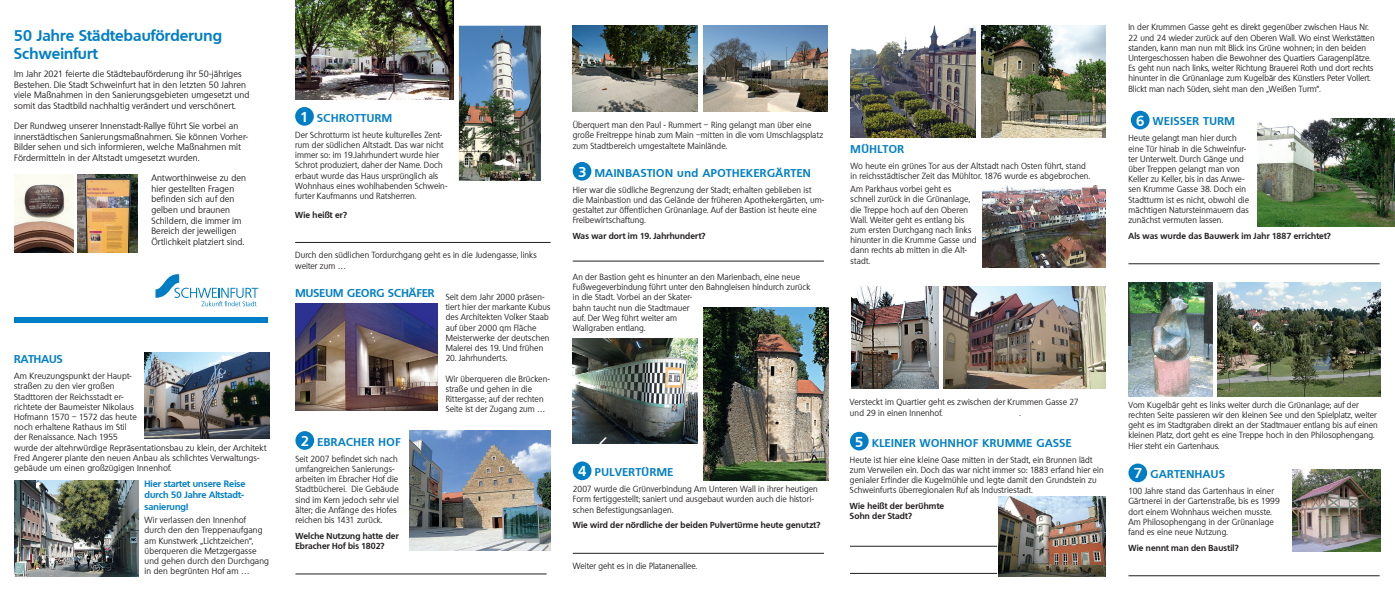
<style>
.page{position:relative;width:1395px;height:601px;background:#fff}
.page>*{position:absolute;margin:0;border:0;box-sizing:border-box;transform-origin:0 0}
.t1{font:700 15px/18px "Quebec";letter-spacing:.01em;color:#007ec5}
.t2{font:700 11px "Quebec";letter-spacing:.05em;color:#007ec5}
.t3{font:700 11px "Quebec";letter-spacing:.01em;color:#007ec5}
.t4{font:700 9px/10.8px "Quebec";color:#007ec5}
.t5{font:8.8px/10.6px "Quebec";letter-spacing:.01em;color:#231f20}
.t6{font:8.5px/10.2px "Quebec";letter-spacing:.01em;color:#231f20}
.t7{font:700 8.5px/10.2px "Quebec";letter-spacing:.02em;color:#231f20}
.s1{font-size:14px;color:#fff}
</style>
<div class="page">
<div style="left:295px;top:107px;width:19px;height:19px;background:#007ec5;border-radius:50%"></div>
<hr style="left:295px;top:242px;width:255px;height:1px;background:#231f20">
<div style="left:573px;top:162px;width:18px;height:19px;background:#007ec5;border-radius:50%"></div>
<hr style="left:573px;top:261px;width:251px;height:1px;background:#231f20">
<div style="left:573px;top:461px;width:18px;height:19px;background:#007ec5;border-radius:50%"></div>
<hr style="left:573px;top:553px;width:251px;height:1px;background:#231f20">
<div style="left:850px;top:432px;width:18px;height:18px;background:#007ec5;border-radius:50%"></div>
<hr style="left:850px;top:546px;width:147px;height:1px;background:#231f20">
<hr style="left:850px;top:573px;width:147px;height:1px;background:#231f20">
<div style="left:1131px;top:111px;width:18px;height:18px;background:#007ec5;border-radius:50%"></div>
<hr style="left:1128px;top:264px;width:251px;height:1px;background:#231f20">
<div style="left:1128px;top:464px;width:19px;height:18px;background:#007ec5;border-radius:50%"></div>
<hr style="left:1128px;top:576px;width:251px;height:1px;background:#231f20">
<svg style="left:155px;top:274px;width:103px;height:32px"></svg>
<img style="left:144px;top:352px;width:125px;height:86px">
<img style="left:703px;top:26px;width:125px;height:86px">
<img style="left:703px;top:307px;width:125px;height:173px">
<img style="left:981px;top:26px;width:125px;height:112px">
<img style="left:943px;top:286px;width:163px;height:103px">
<img style="left:1257px;top:118px;width:138px;height:108px">
<img style="left:982px;top:185px;width:123px;height:82px">
<img style="left:572px;top:26px;width:125px;height:86px">
<img style="left:573px;top:339px;width:124px;height:104px">
<img style="left:14px;top:480px;width:125px;height:97px">
<img style="left:295px;top:303px;width:142px;height:108px">
<img style="left:850px;top:26px;width:125px;height:112px">
<img style="left:851px;top:286px;width:87px;height:103px">
<img style="left:998px;top:497px;width:107px;height:79px">
<div style="left:295px;top:431px;width:19px;height:19px;background:#007ec5;border-radius:50%"></div>
<hr style="left:295px;top:574px;width:252px;height:1px;background:#231f20">
<img style="left:410px;top:430px;width:140px;height:120px">
<img style="left:295px;top:0;width:159px;height:100px">
<img style="left:460px;top:27px;width:80px;height:153px">
<div style="left:457px;top:24px;width:86px;height:159px;border:2px solid #fff"></div>
<img style="left:1217px;top:283px;width:163px;height:113px">
<img style="left:1128px;top:283px;width:85px;height:113px">
<img style="left:1292px;top:469px;width:88px;height:82px">
<img style="left:77px;top:175px;width:60px;height:77px">
<img style="left:14px;top:175px;width:60px;height:77px">
<div style="left:14px;top:317px;width:254px;height:6px;background:#007ec5"></div>
<h1 class="t1" style="left:14px;top:26px;width:209px">50 Jahre Städtebauförderung<br>Schweinfurt</h1>
<p class="t5" style="left:14px;top:68px;width:237px">Im Jahr 2021 feierte die Städtebauförderung ihr 50-jähriges Bestehen. Die Stadt Schweinfurt hat in den letzten 50 Jahren viele Maßnahmen in den Sanierungsgebieten umgesetzt und somit das Stadtbild nachhaltig verändert und verschönert.</p>
<p class="t5" style="left:14px;top:121px;width:235px">Der Rundweg unserer Innenstadt-Rallye führt Sie vorbei an innerstädtischen Sanierungsmaßnahmen. Sie können Vorher-Bilder sehen und sich informieren, welche Maßnahmen mit Fördermitteln in der Altstadt umgesetzt wurden.</p>
<p class="t5" style="left:151px;top:173px;width:96px">Antworthinweise zu den hier gestellten Fragen befinden sich auf den gelben und braunen<br>Schildern, die immer im<br>Bereich der jeweiligen<br>Örtlichkeit platziert sind.</p>
<p class="t3" style="left:14px;top:352px;width:50px">RATHAUS</p>
<p class="t6" style="left:14px;top:371px;width:254px">Am Kreuzungspunkt der Haupt-<br>straßen zu den vier großen<br>Stadttoren der Reichsstadt er-<br>richtete der Baumeister Nikolaus<br>Hofmann 1570 – 1572 das heute<br>noch erhaltene Rathaus im Stil<br>der Renaissance. Nach 1955<br>wurde der altehrwürdige Repräsentationsbau zu klein, der Architekt Fred Angerer plante den neuen Anbau als schlichtes Verwaltungs&shy;gebäude um einen großzügigen Innenhof.</p>
<p class="t4" style="left:145px;top:479px;width:103px">Hier startet unsere Reise durch 50 Jahre Altstadt-</p>
<p class="t4" style="left:145px;top:501px;width:45px">sanierung!</p>
<p class="t6" style="left:145px;top:515px;width:126px">Wir verlassen den Innenhof durch den den Treppenaufgang am Kunstwerk „Lichtzeichen“, überqueren die Metzgergasse und gehen durch den Durchgang in den begrünten Hof am …</p>
<p class="t2" style="left:300px;top:110px;width:93px"><span class="s1">1</span> SCHROTTURM</p>
<p class="t6" style="left:295px;top:130px;width:154px">Der Schrotturm ist heute kulturelles Zent&shy;rum der südlichen Altstadt. Das war nicht immer so: im 19.Jahrhundert wurde hier Schrot produziert, daher der Name. Doch erbaut wurde das Haus ursprünglich als Wohnhaus eines wohlhabenden Schwein&shy;furter Kaufmanns und Ratsherren.</p>
<p class="t7" style="left:295px;top:209px;width:53px">Wie heißt er?</p>
<p class="t6" style="left:295px;top:250px;width:243px">Durch den südlichen Tordurchgang geht es in die Judengasse, links weiter zum …</p>
<p class="t6" style="left:446px;top:292px;width:106px;text-indent:-150px"><sup>MUSEUM</sup> <sup>GEORG</sup> <sup>SCHÄFER</sup> Seit dem Jahr 2000 präsen&shy;tiert hier der markante Kubus des Architekten Volker Staab auf über 2000 qm Fläche<br>Meisterwerke der deutschen<br>Malerei des 19. Und frühen</p>
<p class="t6" style="left:446px;top:353px;width:63px">20. Jahrhunderts.</p>
<p class="t6" style="left:446px;top:373px;width:106px">Wir überqueren die Brücken&shy;straße und gehen in die<br>Rittergasse; auf der rechten<br>Seite ist der Zugang zum …</p>
<p class="t2" style="left:301px;top:435px;width:101px"><span class="s1">2</span> EBRACHER HOF</p>
<p class="t6" style="left:295px;top:454px;width:105px">Seit 2007 befindet sich nach umfangreichen Sanierungs&shy;arbeiten im Ebracher Hof die<br>Stadtbücherei. Die Gebäude sind im Kern jedoch sehr viel älter; die Anfänge des Hofes reichen bis 1431 zurück.</p>
<p class="t7" style="left:295px;top:530px;width:105px">Welche Nutzung hatte der<br>Ebracher Hof bis 1802?</p>
<p class="t6" style="left:573px;top:120px;width:252px">Überquert man den Paul - Rummert – Ring gelangt man über eine große Freitreppe hinab zum Main –mitten in die vom Umschlagsplatz zum Stadtbereich umgestaltete Mainlände.</p>
<p class="t2" style="left:578px;top:165px;width:234px"><span class="s1">3</span> MAINBASTION und APOTHEKERGÄRTEN</p>
<p class="t6" style="left:573px;top:184px;width:253px">Hier war die südliche Begrenzung der Stadt; erhalten geblieben ist die Mainbastion und das Gelände der früheren Apothekergärten, um&shy;gestaltet zur öffentlichen Grünanlage. Auf der Bastion ist heute eine Freibewirtschaftung.</p>
<p class="t7" style="left:573px;top:231px;width:134px">Was war dort im 19. Jahrhundert?</p>
<p class="t6" style="left:573px;top:272px;width:239px">An der Bastion geht es hinunter an den Marienbach, eine neue Fußwegeverbindung führt unter den Bahngleisen hindurch zurück in die Stadt. Vorbei an der Skater-<br>bahn taucht nun die Stadtmauer<br>auf. Der Weg führt weiter am<br>Wallgraben entlang.</p>
<p class="t2" style="left:578px;top:465px;width:97px"><span class="s1">4</span> PULVERTÜRME</p>
<p class="t6" style="left:573px;top:484px;width:247px">2007 wurde die Grünverbindung Am Unteren Wall in ihrer heutigen<br>Form fertiggestellt; saniert und ausgebaut wurden auch die histori&shy;schen Befestigungsanlagen.</p>
<p class="t7" style="left:573px;top:520px;width:249px">Wie wird der nördliche der beiden Pulvertürme heute genutzt?</p>
<p class="t6" style="left:573px;top:561px;width:126px">Weiter geht es in die Platanenallee.</p>
<p class="t2" style="left:850px;top:142px;width:55px">MÜHLTOR</p>
<p class="t6" style="left:850px;top:161px;width:241px">Wo heute ein grünes Tor aus der Altstadt nach Osten führt, stand in reichsstädtischer Zeit das Mühltor. 1876 wurde es abgebrochen.</p>
<p class="t6" style="left:850px;top:184px;width:127px">Am Parkhaus vorbei geht es schnell zurück in die Grünanlage, die Treppe hoch auf den Oberen<br>Wall. Weiter geht es entlang bis zum ersten Durchgang nach links hinunter in die Krumme Gasse und dann rechts ab mitten in die Alt&shy;stadt.</p>
<p class="t6" style="left:1128px;top:22px;width:248px">In der Krummen Gasse geht es direkt gegenüber zwischen Haus Nr.<br>22 und 24 wieder zurück auf den Oberen Wall. Wo einst Werkstätten standen, kann man nun mit Blick ins Grüne wohnen; in den beiden Untergeschossen haben die Bewohner des Quartiers Garagenplätze.<br>Es geht nun nach links, weiter Richtung Brauerei Roth und dort rechts hinunter in die Grünanlage zum Kugelbär des Künstlers Peter Vollert.<br>Blickt man nach Süden, sieht man den „Weißen Turm“.</p>
<p class="t2" style="left:1136px;top:114px;width:100px"><span class="s1">6</span> WEISSER TURM</p>
<p class="t6" style="left:1128px;top:133px;width:122px">Heute gelangt man hier durch eine Tür hinab in die Schweinfur&shy;ter Unterwelt. Durch Gänge und über Treppen gelangt man von<br>Keller zu Keller, bis in das Anwe&shy;sen Krumme Gasse 38. Doch ein<br>Stadtturm ist es nicht, obwohl die mächtigen Natursteinmauern das zunächst vermuten lassen.</p>
<p class="t7" style="left:1128px;top:231px;width:204px">Als was wurde das Bauwerk im Jahr 1887 errichtet?</p>
<p class="t6" style="left:850px;top:397px;width:230px">Versteckt im Quartier geht es zwischen der Krummen Gasse 27 und 29 in einen Innenhof.</p>
<p class="t6" style="left:1019px;top:407px;width:3px">.</p>
<p class="t2" style="left:855px;top:435px;width:218px"><span class="s1">5</span> KLEINER WOHNHOF KRUMME GASSE</p>
<p class="t6" style="left:850px;top:454px;width:255px">Heute ist hier eine kleine Oase mitten in der Stadt, ein Brunnen lädt zum Verweilen ein. Doch das war nicht immer so: 1883 erfand hier ein genialer Erfinder die Kugelmühle und legte damit den Grundstein zu Schweinfurts überregionalen Ruf als Industriestadt.</p>
<p class="t7" style="left:850px;top:501px;width:96px">Wie heißt der berühmte<br>Sohn der Stadt?</p>
<p class="t6" style="left:1128px;top:400px;width:251px">Vom Kugelbär geht es links weiter durch die Grünanlage; auf der rechten Seite passieren wir den kleinen See und den Spielplatz, weiter geht es im Stadtgraben direkt an der Stadtmauer entlang bis auf einen kleinen Platz, dort geht es eine Treppe hoch in den Philosophengang.<br>Hier steht ein Gartenhaus.</p>
<p class="t2" style="left:1133px;top:467px;width:93px"><span class="s1">7</span> GARTENHAUS</p>
<p class="t6" style="left:1128px;top:486px;width:153px">100 Jahre stand das Gartenhaus in einer Gärtnerei in der Gartenstraße, bis es 1999 dort einem Wohnhaus weichen musste.<br>Am Philosophengang in der Grünanlage fand es eine neue Nutzung.</p>
<p class="t7" style="left:1128px;top:542px;width:112px">Wie nennt man den Baustil?</p>
</div>
